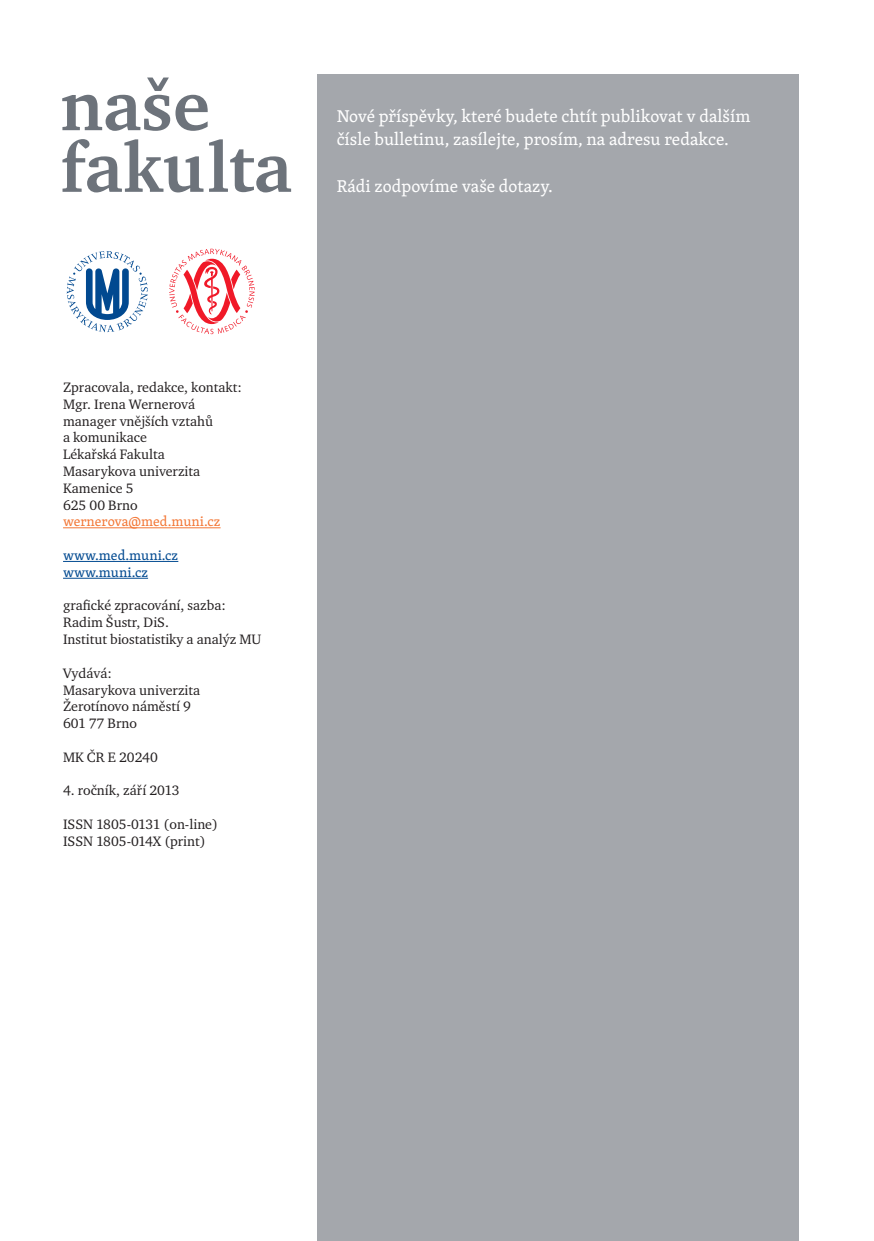
<style>
.page{position:relative;width:874px;height:1241px;background:#fff}
.page>*{position:absolute;margin:0;border:0;box-sizing:border-box;transform-origin:0 0}
.t1{font:700 70.88px/61.6px "Charter Itc TOT";color:#6d737b}
.t2{font:17.5px/23.6px "Skolar Latin Pro";color:#fff}
.t3{font:14px/16.8px "Charter Itc TOT";color:#231f20}
.t4{font:14px "Skolar Latin Pro";color:#014990}
.t5{font:14px "Skolar Latin Pro";color:#f37736}
</style>
<div class="page">
<div style="left:316px;top:74px;width:482px;height:1166px;background:#a4a7ac"></div>
<svg style="left:67px;top:251px;width:81px;height:81px"></svg>
<svg style="left:169px;top:249px;width:85px;height:85px"></svg>
<hr style="left:63px;top:527px;width:157px;height:1px;background:#f37736">
<hr style="left:63px;top:561px;width:115px;height:1px;background:#014990">
<hr style="left:63px;top:578px;width:85px;height:1px;background:#014990">
<h1 class="t1" style="left:60px;top:76px;width:233px">naše fakulta</h1>
<p class="t2" style="left:336px;top:103px;width:415px">Nové příspěvky, které budete chtít publikovat v dalším čísle bulletinu, zasílejte, prosím, na adresu redakce.</p>
<p class="t2" style="left:336px;top:174px;width:218px">Rádi zodpovíme vaše dotazy.</p>
<p class="t3" style="left:63px;top:378px;width:180px">Zpracovala, redakce, kontakt:</p>
<p class="t3" style="left:63px;top:395px;width:134px">Mgr. Irena Wernerová</p>
<p class="t3" style="left:63px;top:412px;width:151px">manager vnějších vztahů a komunikace</p>
<p class="t3" style="left:63px;top:446px;width:103px">Lékařská Fakulta</p>
<p class="t3" style="left:63px;top:462px;width:139px">Masarykova univerzita</p>
<p class="t3" style="left:63px;top:479px;width:72px">Kamenice 5</p>
<p class="t3" style="left:63px;top:496px;width:76px">625 00 Brno</p>
<p class="t5" style="left:63px;top:511px;width:159px">wernerova@med.muni.cz</p>
<p class="t4" style="left:63px;top:545px;width:117px">www.med.muni.cz</p>
<p class="t4" style="left:63px;top:561px;width:86px">www.muni.cz</p>
<p class="t3" style="left:63px;top:597px;width:164px">grafické zpracování, sazba:</p>
<p class="t3" style="left:63px;top:614px;width:107px">Radim Šustr, DiS.</p>
<p class="t3" style="left:63px;top:630px;width:200px">Institut biostatistiky a analýz MU</p>
<p class="t3" style="left:63px;top:664px;width:50px">Vydává:</p>
<p class="t3" style="left:63px;top:681px;width:139px">Masarykova univerzita</p>
<p class="t3" style="left:63px;top:698px;width:129px">Žerotínovo náměstí 9</p>
<p class="t3" style="left:63px;top:714px;width:75px">601 77 Brno</p>
<p class="t3" style="left:63px;top:748px;width:96px">MK ČR E 20240</p>
<p class="t3" style="left:63px;top:782px;width:118px">4. ročník, září 2013</p>
<p class="t3" style="left:63px;top:815px;width:156px">ISSN 1805-0131 (on-line)</p>
<p class="t3" style="left:63px;top:832px;width:144px">ISSN 1805-014X (print)</p>
</div>
